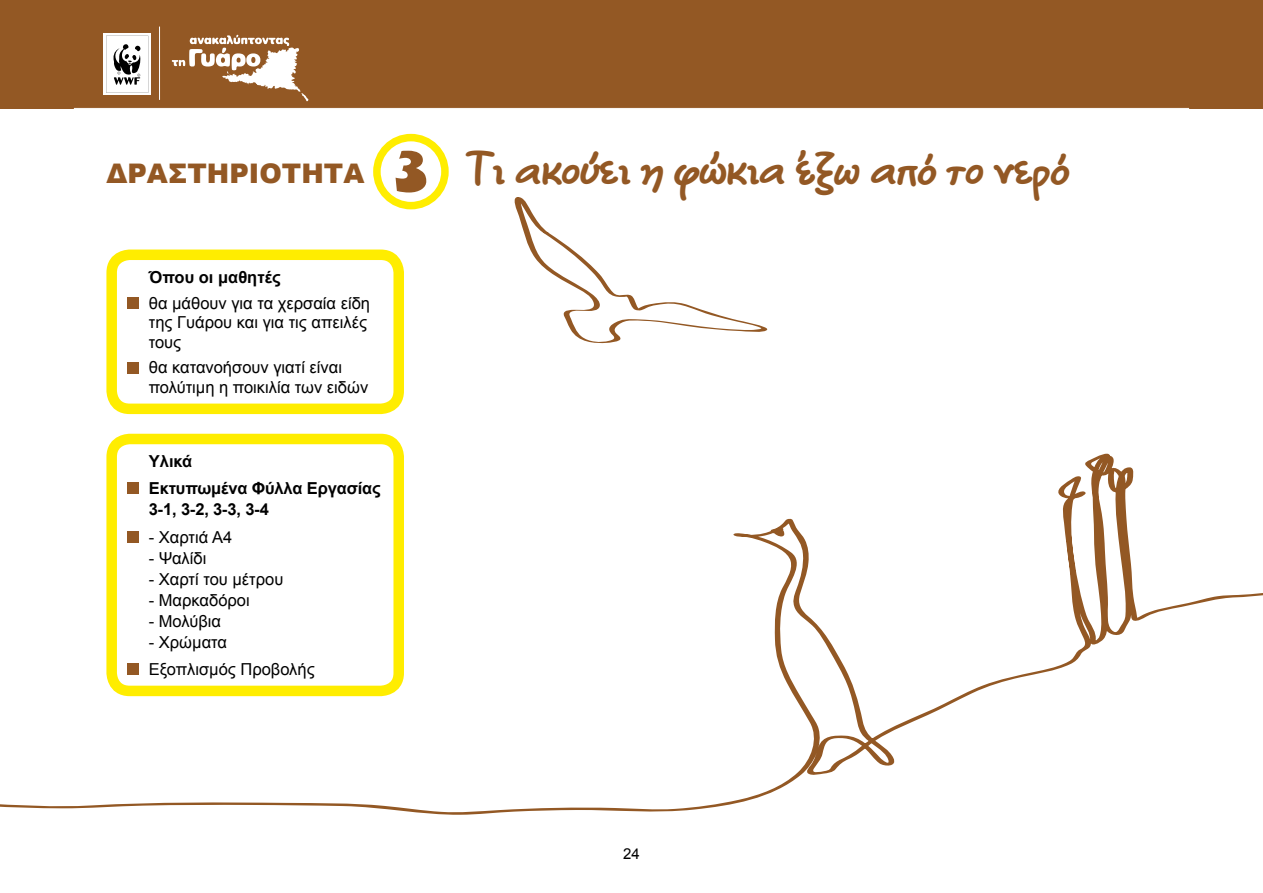
<style>
.page{position:relative;width:1263px;height:893px;background:#fff}
.page>*{position:absolute;margin:0;border:0;box-sizing:border-box;transform-origin:0 0}
.t1{font:700 45px "CF Semplice";color:#935824}
.t2{font:900 27px "Arial";color:#935824}
.t3{font:16.5px/19.5px "Arial";color:#000}
.t4{font:700 16.5px/27.5px "Arial";letter-spacing:-.01em;color:#000}
.t5{font:15px "Arial";color:#000}
</style>
<div class="page">
<svg style="left:0;top:453px;width:1263px;height:362px"></svg>
<svg style="left:514px;top:197px;width:254px;height:147px"></svg>
<svg style="left:770px;top:526px;width:15px;height:12px"></svg>
<div style="left:0;top:0;width:1263px;height:108px;background:#935824"></div>
<div style="left:128px;top:297px;width:11px;height:12px;background:#935824"></div>
<div style="left:128px;top:362px;width:11px;height:11px;background:#935824"></div>
<div style="left:106px;top:250px;width:298px;height:164px;border:10px solid #ffed00;border-radius:18px"></div>
<div style="left:112px;top:439px;width:287px;height:252px;background:#fff;border-radius:18px"></div>
<div style="left:128px;top:483px;width:11px;height:11px;background:#935824"></div>
<div style="left:128px;top:531px;width:11px;height:12px;background:#935824"></div>
<div style="left:128px;top:663px;width:11px;height:12px;background:#935824"></div>
<div style="left:106px;top:434px;width:298px;height:262px;border:10px solid #ffed00;border-radius:18px"></div>
<svg style="left:104px;top:33px;width:47px;height:62px"></svg>
<svg style="left:106px;top:36px;width:42px;height:57px;background:#cacaca"></svg>
<hr style="left:159px;top:27px;width:1px;height:73px;background:#fff">
<svg style="left:172px;top:35px;width:136px;height:66px"></svg>
<svg style="left:396px;top:151px;width:30px;height:42px"></svg>
<div style="left:373px;top:134px;width:76px;height:75px;border:8px solid #ffed00;border-radius:50%"></div>
<h2 class="t2" style="left:106px;top:154px;width:259px">ΔΡΑΣΤΗΡΙΌΤΗΤΑ</h2>
<p class="t4" style="left:149px;top:264px;width:133px">Όπου οι μαθητές</p>
<p class="t3" style="left:149px;top:293px;width:223px">θα μάθουν για τα χερσαία είδη της Γυάρου και για τις απειλές τους</p>
<p class="t3" style="left:149px;top:358px;width:221px">θα κατανοήσουν γιατί είναι πολύτιμη η ποικιλία των ειδών</p>
<p class="t4" style="left:149px;top:448px;width:233px">Yλικά<br>Εκτυπωμένα Φύλλα Εργασίας</p>
<p class="t4" style="left:149px;top:496px;width:122px">3-1, 3-2, 3-3, 3-4</p>
<p class="t3" style="left:149px;top:527px;width:85px">- Χαρτιά Α4</p>
<p class="t3" style="left:149px;top:548px;width:59px">- Ψαλίδι</p>
<p class="t3" style="left:149px;top:569px;width:136px">- Χαρτί του μέτρου</p>
<p class="t3" style="left:149px;top:590px;width:102px">- Μαρκαδόροι</p>
<p class="t3" style="left:149px;top:611px;width:74px">- Μολύβια</p>
<p class="t3" style="left:149px;top:628px;width:167px;line-height:27.5px">- Χρώματα<br>Εξοπλισμός Προβολής</p>
<h1 class="t1" style="left:466px;top:144px;width:605px">Τι ακούει η φώκια έξω από το νερό</h1>
<p class="t5" style="left:623px;top:844px;width:18px">24</p>
</div>
